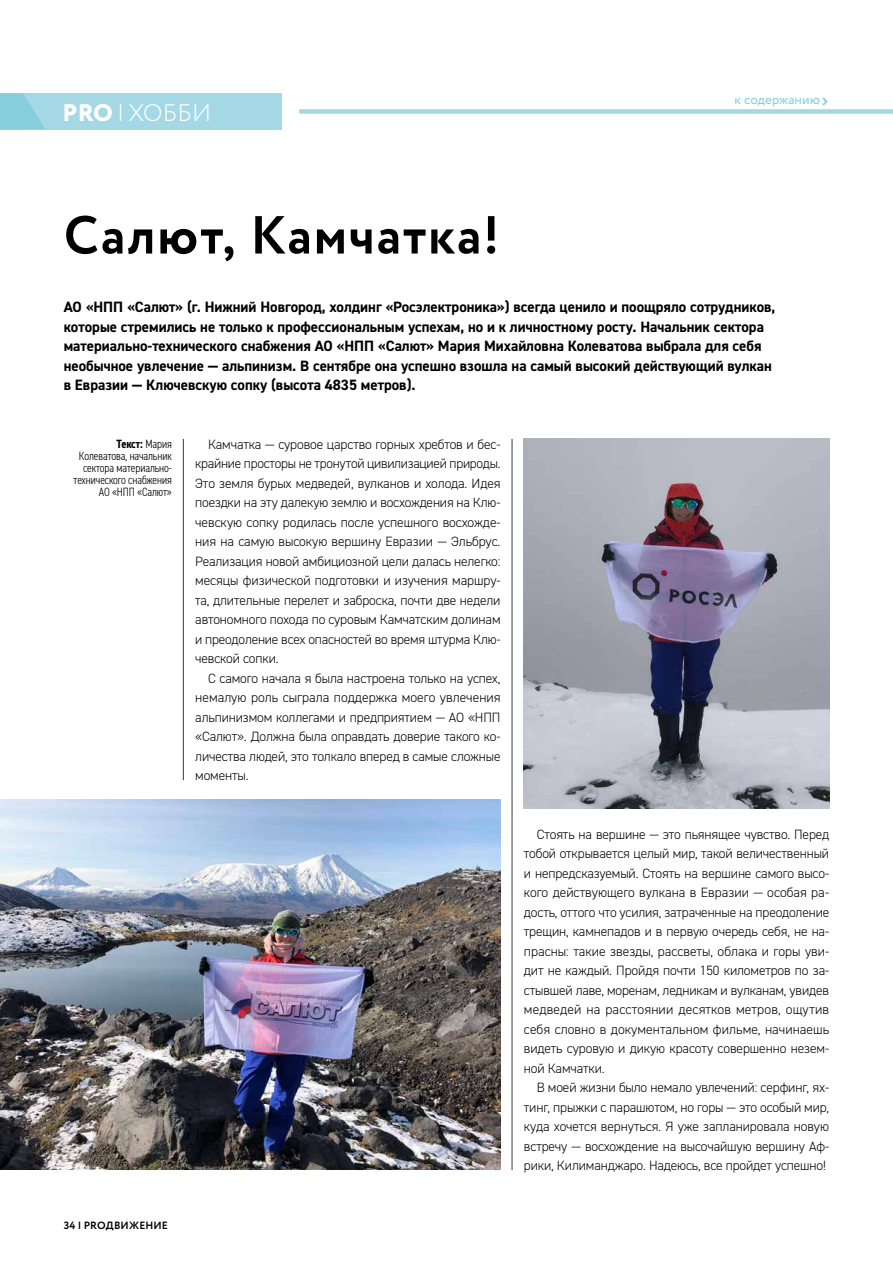
<style>
.page{position:relative;width:893px;height:1263px;background:#fff}
.page>*{position:absolute;margin:0;border:0;box-sizing:border-box;transform-origin:0 0}
.t1{font:700 53.4px "Circe";letter-spacing:.025em;color:#000}
.t2{font:300 24px "Circe";color:#fff}
.t3{font:700 15px/19.5px "DIN2014";color:#000}
.t4{font:300 13.5px/19.5px "DIN2014";letter-spacing:-.01em;color:#000;text-align:justify}
.t5{font:13.5px "Circe";color:#86cedd}
.t6{font:300 condensed 12px/12px "DIN2014";letter-spacing:-.005em;color:#000;text-align:right}
.t7{font:700 10.5px "Circe";letter-spacing:.01em;color:#000}
.s1{font-weight:800}
.s2{font-weight:700}
</style>
<div class="page">
<hr style="left:512px;top:439px;width:1px;height:731px;background:#3c3c3b">
<hr style="left:183px;top:439px;width:1px;height:341px;background:#3c3c3b">
<img style="left:0;top:799px;width:500px;height:370px">
<img style="left:524px;top:439px;width:305px;height:370px">
<div style="left:299px;top:109px;width:594px;height:5px;background:#a3d8e4"></div>
<div style="left:0;top:93px;width:281px;height:37px;background:#a3d8e4"></div>
<svg style="left:0;top:93px;width:45px;height:37px"></svg>
<h2 class="t2" style="left:63px;top:97px;width:150px"><span class="s1">PRO</span> | ХОББИ</h2>
<p class="t5" style="left:734px;top:90px;width:87px">к содержанию</p>
<h1 class="t1" style="left:64px;top:199px;width:437px">Салют, Камчатка!</h1>
<p class="t3" style="left:64px;top:297px;width:713px">АО «НПП «Салют» (г. Нижний Новгород, холдинг «Росэлектроника») всегда ценило и поощряло сотрудников, которые стремились не только к профессиональным успехам, но и к личностному росту. Начальник сектора материально-технического снабжения АО «НПП «Салют» Мария Михайловна Колеватова выбрала для себя необычное увлечение — альпинизм. В сентябре она успешно взошла на самый высокий действующий вулкан в Евразии — Ключевскую сопку (высота 4835 метров).</p>
<p class="t6" style="left:74px;top:438px;width:100px"><span class="s2">Текст:</span> Мария<br>Колеватова, начальник сектора материально&shy;технического снабжения<br>АО «НПП «Салют»</p>
<p class="t4" style="left:195px;top:434px;width:307px;text-indent:13px">Камчатка — суровое царство горных хребтов и бес&shy;крайние просторы не тронутой цивилизацией природы.<br>Это земля бурых медведей, вулканов и холода. Идея поездки на эту далекую землю и восхождения на Клю&shy;чевскую сопку родилась после успешного восхожде&shy;ния на самую высокую вершину Евразии — Эльбрус.<br>Реализация новой амбициозной цели далась нелегко: месяцы физической подготовки и изучения маршру&shy;та, длительные перелет и заброска, почти две недели автономного похода по суровым Камчатским долинам и преодоление всех опасностей во время штурма Клю&shy;чевской сопки.</p>
<p class="t4" style="left:195px;top:668px;width:307px;text-indent:13px">С самого начала я была настроена только на успех, немалую роль сыграла поддержка моего увлечения альпинизмом коллегами и предприятием — АО «НПП «Салют». Должна была оправдать доверие такого ко&shy;личества людей, это толкало вперед в самые сложные моменты.</p>
<p class="t7" style="left:64px;top:1218px;width:106px">34 | PROДВИЖЕНИЕ</p>
<p class="t4" style="left:524px;top:824px;width:307px;text-indent:13px">Стоять на вершине — это пьянящее чувство. Перед тобой открывается целый мир, такой величественный и непредсказуемый. Стоять на вершине самого высо&shy;кого действующего вулкана в Евразии — особая ра&shy;дость, оттого что усилия, затраченные на преодоление трещин, камнепадов и в первую очередь себя, не на&shy;прасны: такие звезды, рассветы, облака и горы уви&shy;дит не каждый. Пройдя почти 150 километров по за&shy;стывшей лаве, моренам, ледникам и вулканам, увидев медведей на расстоянии десятков метров, ощутив себя словно в документальном фильме, начинаешь видеть суровую и дикую красоту совершенно незем&shy;ной Камчатки.</p>
<p class="t4" style="left:524px;top:1078px;width:307px;text-indent:13px">В моей жизни было немало увлечений: серфинг, ях&shy;тинг, прыжки с парашютом, но горы — это особый мир, куда хочется вернуться. Я уже запланировала новую встречу — восхождение на высочайшую вершину Аф&shy;рики, Килиманджаро. Надеюсь, все пройдет успешно!</p>
</div>
